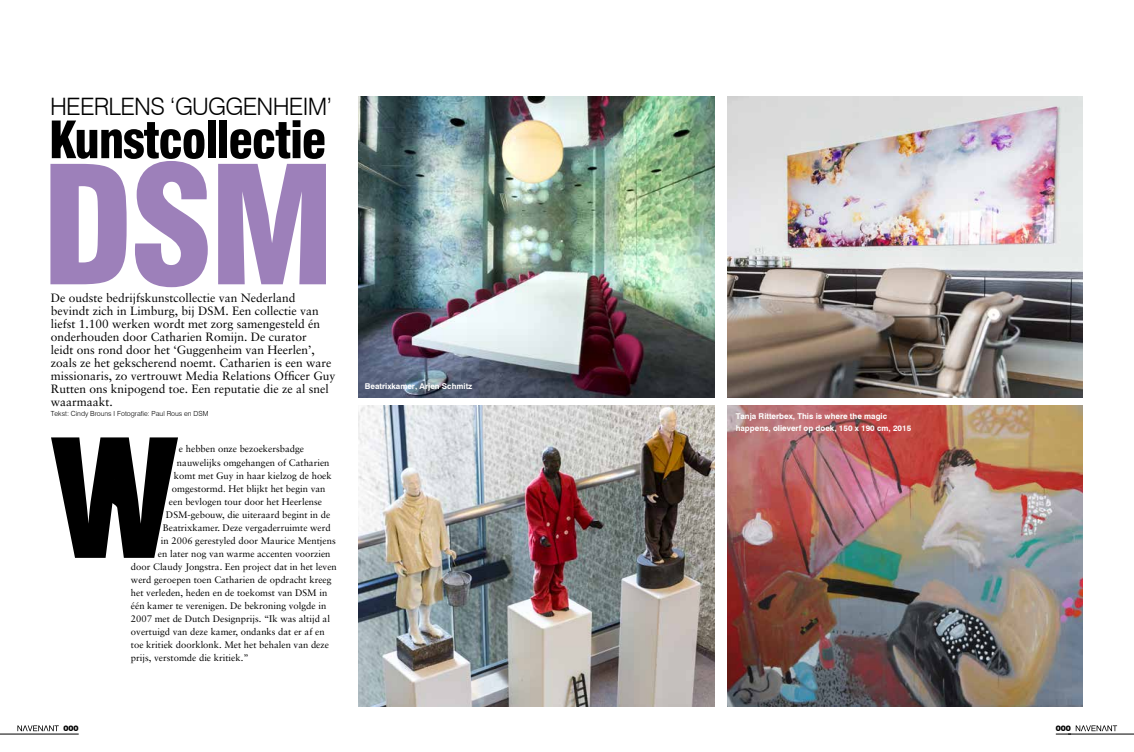
<style>
.page{position:relative;width:1134px;height:752px;background:#fff}
.page>*{position:absolute;margin:0;border:0;box-sizing:border-box;transform-origin:0 0}
.t1{font:900 condensed 160px "Swiss 721 BT";color:#9d80ba}
.t2{font:900 condensed 50px "Swiss 721 BT";letter-spacing:-.03em;color:#000}
.t3{font:300 24px "Swiss 721 BT";letter-spacing:-.03em;color:#000}
.t4{font:12px/13px "Sabon";color:#000}
.t5{font:9.5px "Sabon";color:#000}
.t6{font:700 8px/12px "Swiss 721 BT";color:#fff}
.t7{font:300 7px "Swiss 721 BT";color:#000}
.t8{font:7px "Swiss 721 BT Black No 2";color:#000}
</style>
<div class="page">
<hr style="left:0;top:733px;width:79px;height:1px;background:#000">
<svg style="left:17px;top:725px;width:42px;height:5px"></svg>
<hr style="left:1068px;top:733px;width:66px;height:1px;background:#000">
<svg style="left:1056px;top:725px;width:61px;height:9px"></svg>
<svg style="left:51px;top:437px;width:127px;height:120px"></svg>
<img style="left:359px;top:96px;width:356px;height:301px">
<img style="left:727px;top:96px;width:356px;height:301px">
<img style="left:359px;top:405px;width:356px;height:301px">
<img style="left:727px;top:405px;width:356px;height:301px">
<h3 class="t3" style="left:50px;top:92px;width:284px">HEERLENS ‘GUGGENHEIM’</h3>
<h2 class="t2" style="left:49px;top:110px;width:279px">Kunstcollectie</h2>
<h1 class="t1" style="left:41px;top:130px;width:297px">DSM</h1>
<p class="t4" style="left:51px;top:290px;width:286px">De oudste bedrijfskunstcollectie van Nederland bevindt zich in Limburg, bij DSM. Een collectie van liefst 1.100 werken wordt met zorg samengesteld én onderhouden door Catharien Romijn. De curator<br>leidt ons rond door het ‘Guggenheim van Heerlen’, zoals ze het gekscherend noemt. Catharien is een ware missionaris, zo vertrouwt Media Relations Officer Guy Rutten ons knipogend toe. Een reputatie die ze al snel waarmaakt.</p>
<p class="t7" style="left:51px;top:408px;width:159px">Tekst: Cindy Brouns I Fotografie: Paul Rous en DSM</p>
<p class="t5" style="left:179px;top:443px;width:127px">e hebben onze bezoekersbadge</p>
<p class="t5" style="left:177px;top:456px;width:154px">nauwelijks omgehangen of Catharien</p>
<p class="t5" style="left:174px;top:469px;width:159px">komt met Guy in haar kielzog de hoek</p>
<p class="t5" style="left:172px;top:482px;width:155px">omgestormd. Het blijkt het begin van</p>
<p class="t5" style="left:169px;top:495px;width:155px">een bevlogen tour door het Heerlense</p>
<p class="t5" style="left:166px;top:508px;width:166px">DSM-gebouw, die uiteraard begint in de</p>
<p class="t5" style="left:163px;top:521px;width:169px">Beatrixkamer. Deze vergaderruimte werd</p>
<p class="t5" style="left:161px;top:534px;width:176px">in 2006 gerestyled door Maurice Mentjens</p>
<p class="t5" style="left:158px;top:547px;width:174px">en later nog van warme accenten voorzien</p>
<p class="t5" style="left:131px;top:560px;width:207px">door Claudy Jongstra. Een project dat in het leven</p>
<p class="t5" style="left:131px;top:573px;width:202px">werd geroepen toen Catharien de opdracht kreeg</p>
<p class="t5" style="left:131px;top:586px;width:198px">het verleden, heden en de toekomst van DSM in</p>
<p class="t5" style="left:131px;top:599px;width:197px">één kamer te verenigen. De bekroning volgde in</p>
<p class="t5" style="left:131px;top:612px;width:201px">2007 met de Dutch Designprijs. “Ik was altijd al</p>
<p class="t5" style="left:131px;top:625px;width:195px">overtuigd van deze kamer, ondanks dat er af en</p>
<p class="t5" style="left:131px;top:638px;width:199px">toe kritiek doorklonk. Met het behalen van deze</p>
<p class="t5" style="left:131px;top:651px;width:119px">prijs, verstomde die kritiek.”</p>
<p class="t6" style="left:365px;top:379px;width:109px">Beatrixkamer, Arjen Schmitz</p>
<p class="t6" style="left:736px;top:410px;width:177px">Tanja Ritterbex, This is where the magic happens, olieverf op doek, 150 x 190 cm, 2015</p>
<p class="t8" style="left:63px;top:723px;width:17px">000</p>
<p class="t8" style="left:1056px;top:723px;width:17px">000</p>
</div>
